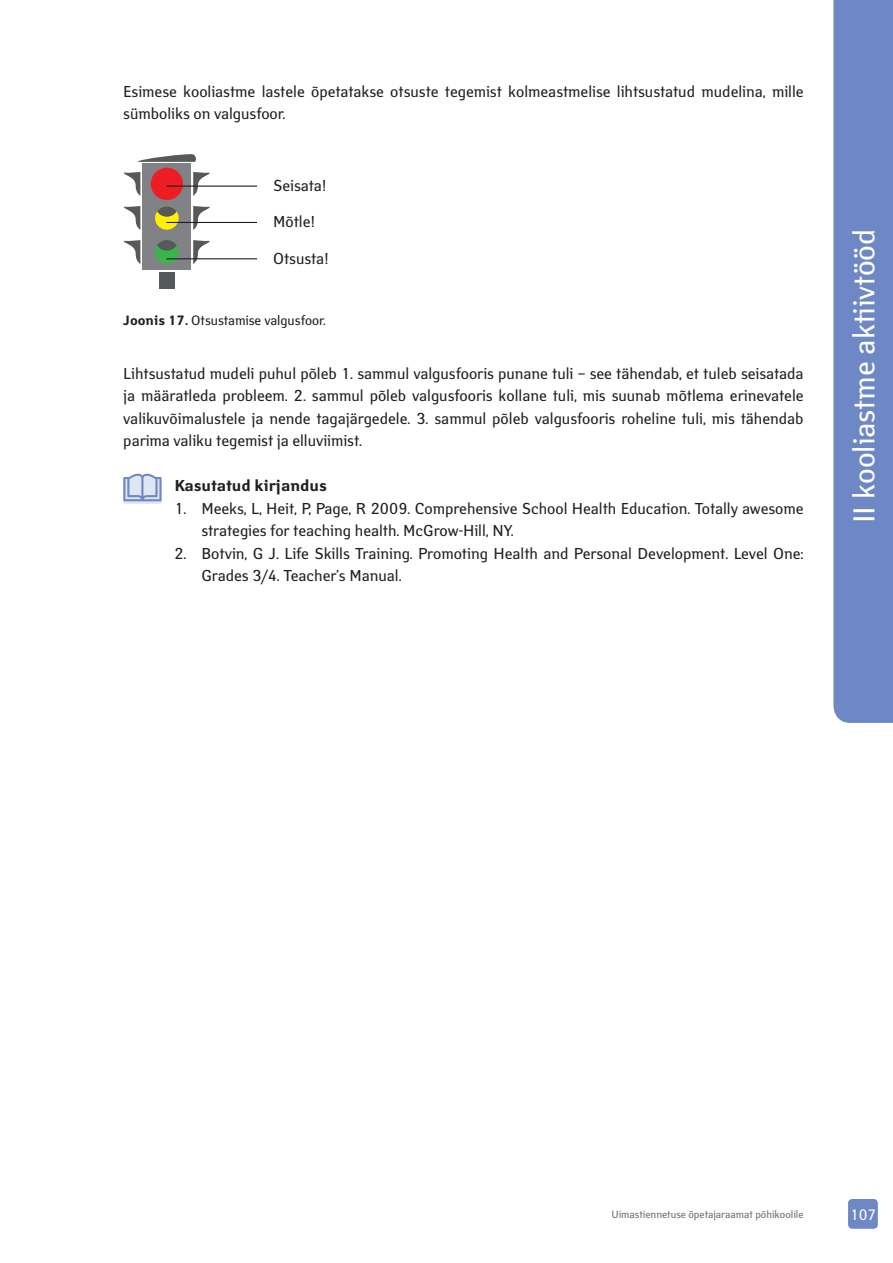
<style>
.page{position:relative;width:893px;height:1263px;background:#fff}
.page>*{position:absolute;margin:0;border:0;box-sizing:border-box;transform-origin:0 0}
.t1{font:30px "Yanus";color:#fff}
.t2{font:15.75px/22.5px "Yanus";color:#231f20}
.t3{font:700 15.75px "Yanus";color:#231f20}
.t4{font:15px "Yanus";color:#fff}
.t5{font:13.5px "Yanus";color:#231f20}
.t6{font:10.5px "Yanus";color:#6c6d70}
.s1{font-weight:700}
</style>
<div class="page">
<div style="left:848px;top:1199px;width:30px;height:30px;background:#6d88c5;border-radius:4px"></div>
<svg style="left:833px;top:0;width:60px;height:723px;background:#7891c9"></svg>
<div style="left:143px;top:164px;width:48px;height:106px;background:#808285"></div>
<div style="left:159px;top:272px;width:15px;height:17px;background:#57585a"></div>
<div style="left:151px;top:168px;width:32px;height:32px;background:#ee1d23;border-radius:50%"></div>
<svg style="left:193px;top:172px;width:17px;height:24px"></svg>
<svg style="left:124px;top:172px;width:16px;height:24px"></svg>
<div style="left:155px;top:206px;width:24px;height:24px;background:#fff101;border-radius:50%"></div>
<svg style="left:157px;top:206px;width:20px;height:11px"></svg>
<svg style="left:193px;top:206px;width:17px;height:24px"></svg>
<svg style="left:124px;top:206px;width:16px;height:24px"></svg>
<div style="left:155px;top:240px;width:24px;height:24px;background:#3ab54a;border-radius:50%"></div>
<svg style="left:157px;top:240px;width:20px;height:11px"></svg>
<svg style="left:193px;top:240px;width:17px;height:24px"></svg>
<svg style="left:124px;top:240px;width:16px;height:24px"></svg>
<svg style="left:138px;top:154px;width:58px;height:8px"></svg>
<hr style="left:166px;top:186px;width:91px;height:1px;background:#231f20">
<hr style="left:166px;top:222px;width:91px;height:1px;background:#231f20">
<hr style="left:166px;top:258px;width:91px;height:1px;background:#231f20">
<svg style="left:123px;top:474px;width:39px;height:30px"></svg>
<p class="t2" style="left:123px;top:80px;width:682px">Esimese kooliastme lastele õpetatakse otsuste tegemist kolmeastmelise lihtsustatud mudelina, mille sümboliks on valgusfoor.</p>
<p class="t2" style="left:273px;top:174px;width:55px">Seisata!</p>
<p class="t2" style="left:273px;top:210px;width:44px">Mõtle!</p>
<p class="t2" style="left:273px;top:247px;width:57px">Otsusta!</p>
<p class="t5" style="left:123px;top:312px;width:204px"><span class="s1">Joonis 17.</span> Otsustamise valgusfoor.</p>
<p class="t2" style="left:123px;top:362px;width:682px;text-align:justify">Lihtsustatud mudeli puhul põleb 1. sammul valgusfooris punane tuli – see tähendab, et tuleb seisatada ja määratleda probleem. 2. sammul põleb valgusfooris kollane tuli, mis suunab mõtlema erinevatele valikuvõimalustele ja nende tagajärgedele. 3. sammul põleb valgusfooris roheline tuli, mis tähendab parima valiku tegemist ja elluviimist.</p>
<p class="t3" style="left:174px;top:477px;width:154px">Kasutatud kirjandus</p>
<p class="t2" style="left:201px;top:497px;width:604px;text-indent:-27px">1. Meeks, L, Heit, P, Page, R 2009. Comprehensive School Health Education. Totally awesome strategies for teaching health. McGrow-Hill, NY.</p>
<p class="t2" style="left:201px;top:542px;width:604px;text-indent:-27px">2. Botvin, G J. Life Skills Training. Promoting Health and Personal Development. Level One:<br>Grades 3/4. Teacher’s Manual.</p>
<p class="t1" style="left:845px;top:523px;width:296px;rotate:-90deg">II kooliastme aktiivtööd</p>
<p class="t6" style="left:611px;top:1208px;width:194px">Uimastiennetuse õpetajaraamat põhikoolile</p>
<p class="t4" style="left:850px;top:1205px;width:28px">107</p>
</div>
